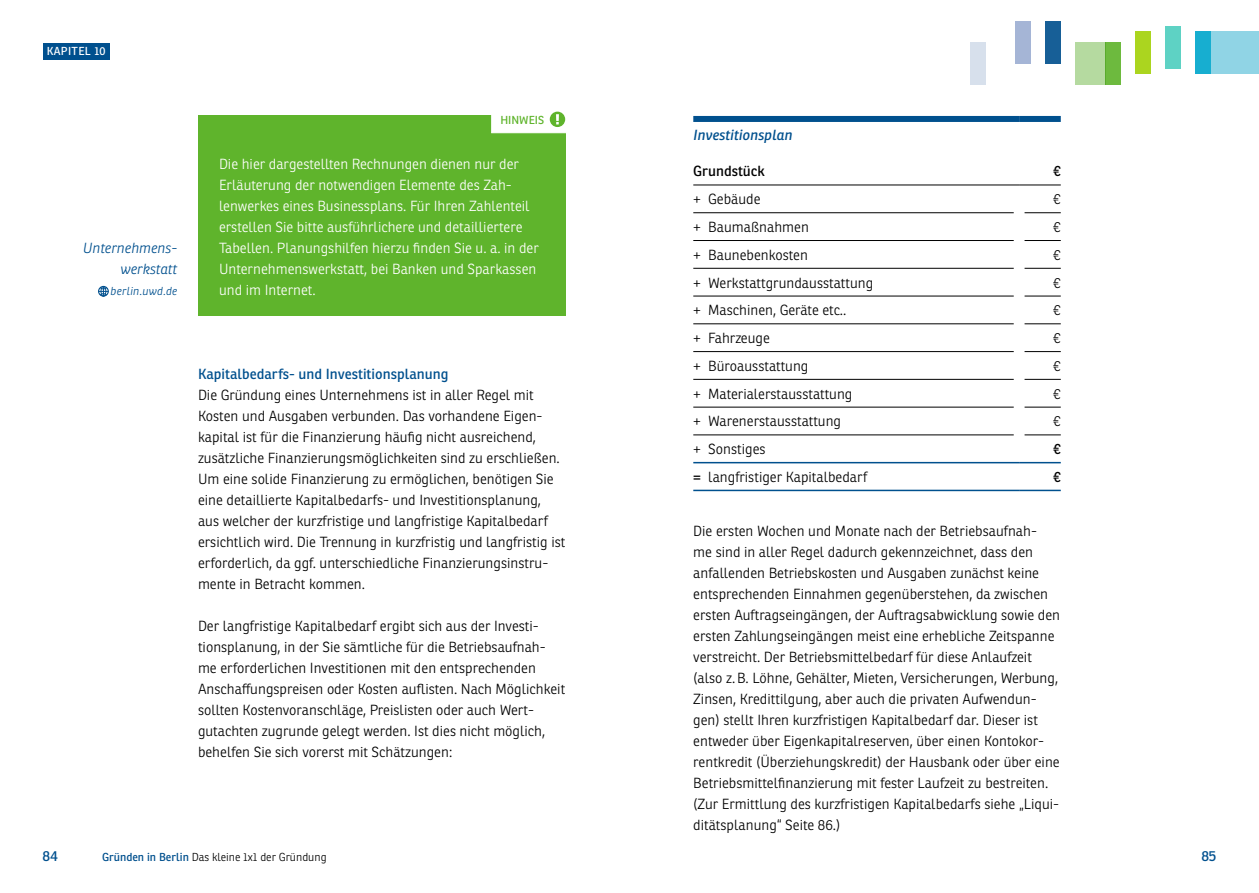
<style>
.page{position:relative;width:1259px;height:893px;background:#fff}
.page>*{position:absolute;margin:0;border:0;box-sizing:border-box;transform-origin:0 0}
.t1{font:300 14.25px/21px "Ronnia";color:#000}
.t2{font:300 14.25px/21px "Ronnia";color:#fff}
.t3{font:14.25px "Ronnia";color:#00508e}
.t4{font:italic 300 14.25px/21px "Ronnia";color:#00508e;text-align:right}
.t5{font:italic 14.25px "Ronnia";color:#00508e}
.t6{font:14.25px "Ronnia";color:#000}
.t7{font:300 11.25px "Ronnia";color:#000}
.t8{font:italic 300 11.25px "Ronnia";letter-spacing:.02em;color:#00508e}
.t9{font:11.25px "Ronnia";letter-spacing:.03em;color:#fff}
.t10{font:11.25px "Ronnia";color:#5fb42c}
.s1{font-weight:400}
.s2{font-weight:400;color:#00508e}
</style>
<div class="page">
<div style="left:1211px;top:31px;width:48px;height:43px;background:#90d4e5"></div>
<div style="left:1076px;top:42px;width:30px;height:43px;background:#b5daa0"></div>
<div style="left:971px;top:42px;width:15px;height:43px;background:#d4deec"></div>
<div style="left:1016px;top:21px;width:15px;height:42px;background:#a5b5d6"></div>
<div style="left:1046px;top:21px;width:15px;height:42px;background:#175f97"></div>
<div style="left:1106px;top:42px;width:15px;height:43px;background:#6dba3e"></div>
<div style="left:1136px;top:31px;width:15px;height:43px;background:#abd51f"></div>
<div style="left:1166px;top:26px;width:15px;height:43px;background:#5ed2c4"></div>
<div style="left:1196px;top:31px;width:15px;height:43px;background:#17aed0"></div>
<div style="left:198px;top:115px;width:368px;height:201px;background:#5fb42c"></div>
<div style="left:98px;top:286px;width:11px;height:11px;border:1px solid #00508e;border-radius:50%"></div>
<svg style="left:98px;top:286px;width:10px;height:10px"></svg>
<div style="left:101px;top:286px;width:5px;height:10px;border:1px solid #00508e;border-radius:50%"></div>
<svg style="left:491px;top:111px;width:75px;height:22px"></svg>
<div style="left:43px;top:43px;width:66px;height:17px;background:#00508e"></div>
<hr style="left:693px;top:212px;width:321px;height:1px;background:#000">
<hr style="left:1024px;top:212px;width:36px;height:1px;background:#000">
<hr style="left:693px;top:240px;width:321px;height:1px;background:#000">
<hr style="left:1024px;top:240px;width:36px;height:1px;background:#000">
<hr style="left:693px;top:268px;width:321px;height:1px;background:#000">
<hr style="left:1024px;top:268px;width:36px;height:1px;background:#000">
<hr style="left:693px;top:296px;width:321px;height:1px;background:#000">
<hr style="left:1024px;top:296px;width:36px;height:1px;background:#000">
<hr style="left:693px;top:324px;width:321px;height:1px;background:#000">
<hr style="left:1024px;top:324px;width:36px;height:1px;background:#000">
<hr style="left:693px;top:351px;width:321px;height:1px;background:#000">
<hr style="left:1024px;top:351px;width:36px;height:1px;background:#000">
<hr style="left:693px;top:379px;width:321px;height:1px;background:#000">
<hr style="left:1024px;top:379px;width:36px;height:1px;background:#000">
<hr style="left:693px;top:407px;width:321px;height:1px;background:#000">
<hr style="left:1024px;top:407px;width:36px;height:1px;background:#000">
<hr style="left:693px;top:435px;width:321px;height:1px;background:#000">
<hr style="left:1024px;top:435px;width:36px;height:1px;background:#000">
<div style="left:693px;top:116px;width:326px;height:6px;background:#00508e"></div>
<div style="left:1019px;top:116px;width:41px;height:6px;background:#00508e"></div>
<hr style="left:693px;top:462px;width:326px;height:1px;background:#00508e">
<hr style="left:1019px;top:462px;width:41px;height:1px;background:#00508e">
<hr style="left:693px;top:490px;width:326px;height:1px;background:#00508e">
<hr style="left:1019px;top:490px;width:41px;height:1px;background:#00508e">
<hr style="left:693px;top:185px;width:326px;height:1px;background:#000">
<hr style="left:1019px;top:185px;width:41px;height:1px;background:#000">
<p class="t9" style="left:47px;top:44px;width:60px">KAPITEL 10</p>
<p class="t4" style="left:82px;top:237px;width:96px">Unternehmens&shy;werkstatt</p>
<p class="t8" style="left:110px;top:284px;width:68px">berlin.uwd.de</p>
<p class="t10" style="left:500px;top:113px;width:45px">HINWEIS</p>
<p class="t2" style="left:219px;top:153px;width:321px">Die hier dargestellten Rechnungen dienen nur der Erläuterung der notwendigen Elemente des Zah&shy;lenwerkes eines Businessplans. Für Ihren Zahlenteil erstellen Sie bitte ausführlichere und detailliertere Tabellen. Planungshilfen hierzu finden Sie u. a. in der Unternehmenswerkstatt, bei Banken und Sparkassen und im Internet.</p>
<p class="t3" style="left:198px;top:365px;width:252px">Kapitalbedarfs- und Investitionsplanung</p>
<p class="t1" style="left:198px;top:384px;width:369px">Die Gründung eines Unternehmens ist in aller Regel mit Kosten und Ausgaben verbunden. Das vorhandene Eigen&shy;kapital ist für die Finanzierung häufig nicht ausreichend, zusätzliche Finanzierungsmöglichkeiten sind zu erschließen.<br>Um eine solide Finanzierung zu ermöglichen, benötigen Sie eine detaillierte Kapitalbedarfs- und Investitionsplanung, aus welcher der kurzfristige und langfristige Kapitalbedarf ersichtlich wird. Die Trennung in kurzfristig und langfristig ist erforderlich, da ggf. unterschiedliche Finanzierungsinstru&shy;mente in Betracht kommen.</p>
<p class="t1" style="left:198px;top:615px;width:369px">Der langfristige Kapitalbedarf ergibt sich aus der Investi&shy;tionsplanung, in der Sie sämtliche für die Betriebsaufnah&shy;me erforderlichen Investitionen mit den entsprechenden Anschaffungspreisen oder Kosten auflisten. Nach Möglichkeit sollten Kostenvoranschläge, Preislisten oder auch Wert&shy;gutachten zugrunde gelegt werden. Ist dies nicht möglich, behelfen Sie sich vorerst mit Schätzungen:</p>
<p class="t5" style="left:693px;top:126px;width:101px">Investitionsplan</p>
<p class="t6" style="left:693px;top:163px;width:73px">Grundstück</p>
<p class="t6" style="left:1053px;top:163px;width:9px">€</p>
<p class="t1" style="left:693px;top:189px;width:69px">+ Gebäude</p>
<p class="t1" style="left:1053px;top:189px;width:9px">€</p>
<p class="t1" style="left:693px;top:216px;width:117px">+ Baumaßnahmen</p>
<p class="t1" style="left:1053px;top:216px;width:9px">€</p>
<p class="t1" style="left:693px;top:244px;width:116px">+ Baunebenkosten</p>
<p class="t1" style="left:1053px;top:244px;width:9px">€</p>
<p class="t1" style="left:693px;top:272px;width:181px">+ Werkstattgrundausstattung</p>
<p class="t1" style="left:1053px;top:272px;width:9px">€</p>
<p class="t1" style="left:693px;top:300px;width:155px">+ Maschinen, Geräte etc..</p>
<p class="t1" style="left:1053px;top:300px;width:9px">€</p>
<p class="t1" style="left:693px;top:327px;width:78px">+ Fahrzeuge</p>
<p class="t1" style="left:1053px;top:327px;width:9px">€</p>
<p class="t1" style="left:693px;top:355px;width:117px">+ Büroausstattung</p>
<p class="t1" style="left:1053px;top:355px;width:9px">€</p>
<p class="t1" style="left:693px;top:383px;width:161px">+ Materialerstausstattung</p>
<p class="t1" style="left:1053px;top:383px;width:9px">€</p>
<p class="t1" style="left:693px;top:411px;width:149px">+ Warenerstausstattung</p>
<p class="t1" style="left:1053px;top:411px;width:9px">€</p>
<p class="t1" style="left:693px;top:439px;width:74px">+ Sonstiges</p>
<p class="t6" style="left:1053px;top:440px;width:9px">€</p>
<p class="t1" style="left:693px;top:466px;width:175px"><span class="s1">=</span> langfristiger Kapitalbedarf</p>
<p class="t6" style="left:1053px;top:468px;width:9px">€</p>
<p class="t1" style="left:693px;top:520px;width:368px">Die ersten Wochen und Monate nach der Betriebsaufnah-<br>me sind in aller Regel dadurch gekennzeichnet, dass den anfallenden Betriebskosten und Ausgaben zunächst keine entsprechenden Einnahmen gegenüberstehen, da zwischen ersten Auftragseingängen, der Auftragsabwicklung sowie den ersten Zahlungseingängen meist eine erhebliche Zeitspanne verstreicht. Der Betriebsmittelbedarf für diese Anlaufzeit (also z.B. Löhne, Gehälter, Mieten, Versicherungen, Werbung, Zinsen, Kredittilgung, aber auch die privaten Aufwendun&shy;gen) stellt Ihren kurzfristigen Kapitalbedarf dar. Dieser ist entweder über Eigenkapitalreserven, über einen Kontokor&shy;rentkredit (Überziehungskredit) der Hausbank oder über eine Betriebsmittelfinanzierung mit fester Laufzeit zu bestreiten. (Zur Ermittlung des kurzfristigen Kapitalbedarfs siehe „Liqui&shy;ditätsplanung“ Seite 86.)</p>
<p class="t3" style="left:43px;top:847px;width:17px">84</p>
<p class="t7" style="left:102px;top:850px;width:226px"><span class="s2">Gründen in Berlin</span> Das kleine 1x1 der Gründung</p>
<p class="t3" style="left:1201px;top:847px;width:17px">85</p>
</div>
